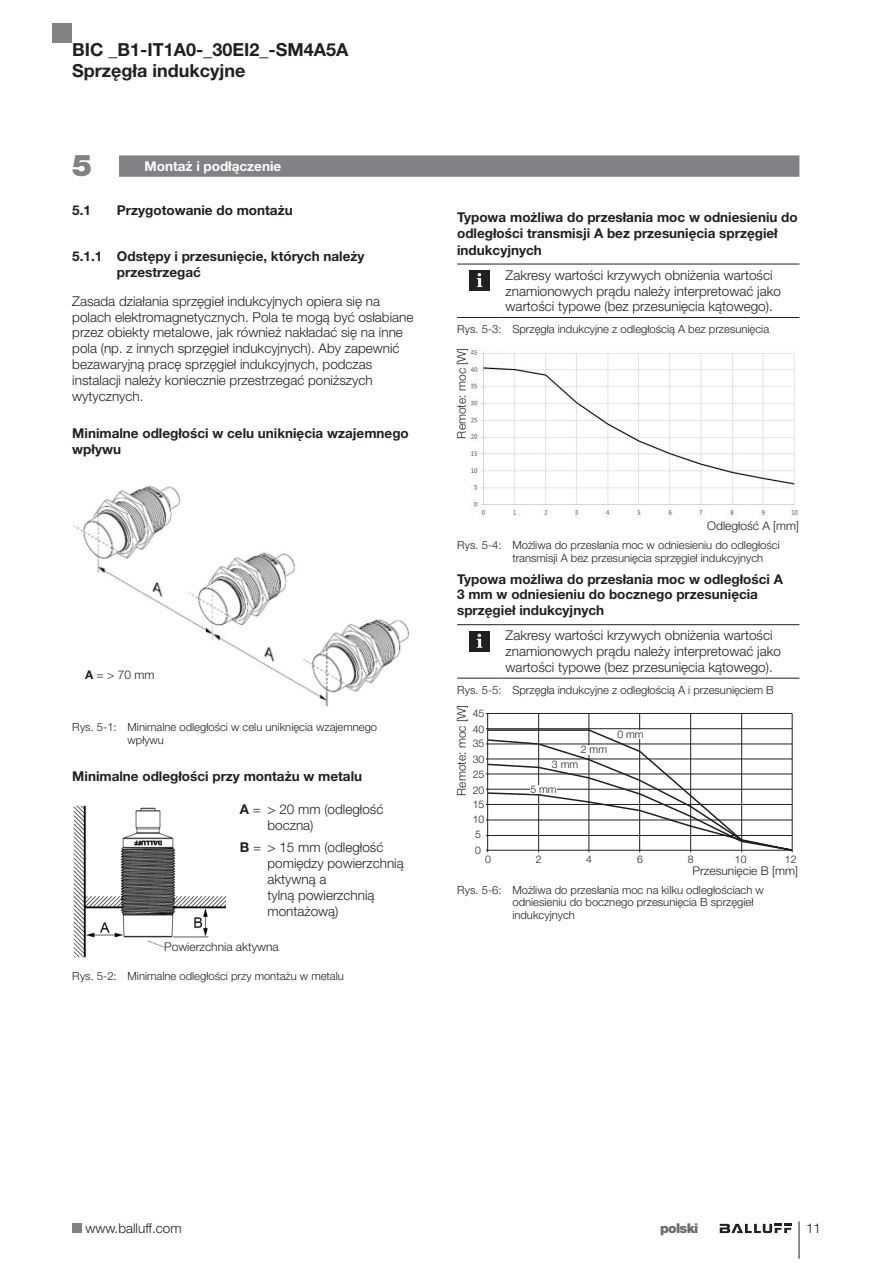
<style>
.page{position:relative;width:893px;height:1263px;background:#fff}
.page>*{position:absolute;margin:0;border:0;box-sizing:border-box;transform-origin:0 0}
.t1{font:900 30px "Helvetica Neue LT Pro";color:#808285}
.t2{font:700 18px/20.2px "Helvetica Neue LT Pro";color:#231f20}
.Text_Hv45_kl_Abstan{font:300 13.5px/15.9px "Helvetica Neue LT Pro";color:#231f20}
.Subline_Hv75_9pt_ne{font:700 13.5px/15.9px "Helvetica Neue LT Pro";color:#231f20}
.Tabelle_Text{font:300 13.5px/15.9px "Helvetica Neue LT Pro";color:#231f20}
.Text_Hv45_9pt{font:300 13.5px/15.9px "Helvetica Neue LT Pro";color:#231f20}
.Überschrift_4{font:700 13.5px/15.9px "Helvetica Neue LT Pro";color:#231f20}
.t3{font:700 13.5px "Helvetica Neue LT Pro";color:#fff}
.t4{font:900 13.5px "Helvetica Neue LT Pro";letter-spacing:-.05em;color:#6c6d70}
.Text_Hv45_9pt-2{font:700 13.5px "Helvetica Neue LT Pro";color:#231f20}
.Legende_HV45_8pt_re{font:300 12px "Helvetica Neue LT Pro";color:#231f20}
.Legende_HV45_8pt{font:300 12px "Helvetica Neue LT Pro";color:#231f20}
.t5{font:300 11.25px/12.8px "Helvetica Neue LT Pro";color:#231f20}
.t6{font:300 10.5px "Helvetica Neue LT Pro";color:#231f20}
.s1{font-weight:700}
.s2{font-weight:300}
</style>
<div class="page">
<div style="left:72px;top:1223px;width:10px;height:10px;background:#808285"></div>
<div style="left:53px;top:23px;width:19px;height:20px;background:#808285"></div>
<hr style="left:799px;top:1221px;width:1px;height:38px;background:#231f20">
<svg style="left:720px;top:1224px;width:72px;height:9px"></svg>
<img style="left:74px;top:486px;width:336px;height:221px">
<img style="left:73px;top:805px;width:152px;height:153px">
<div style="left:164px;top:942px;width:214px;height:12px;background:#fff"></div>
<div style="left:119px;top:155px;width:680px;height:22px;background:#808285"></div>
<hr style="left:457px;top:264px;width:43px;height:1px;background:#231f20">
<hr style="left:500px;top:264px;width:299px;height:1px;background:#231f20">
<hr style="left:457px;top:317px;width:43px;height:1px;background:#231f20">
<hr style="left:500px;top:317px;width:299px;height:1px;background:#231f20">
<div style="left:469px;top:270px;width:20px;height:20px;background:#231f20"></div>
<svg style="left:477px;top:273px;width:5px;height:14px"></svg>
<img style="left:469px;top:350px;width:329px;height:168px">
<svg style="left:490px;top:350px;width:20px;height:1px"></svg>
<hr style="left:457px;top:624px;width:43px;height:1px;background:#231f20">
<hr style="left:500px;top:624px;width:299px;height:1px;background:#231f20">
<hr style="left:457px;top:678px;width:43px;height:1px;background:#231f20">
<hr style="left:500px;top:678px;width:299px;height:1px;background:#231f20">
<div style="left:469px;top:631px;width:20px;height:20px;background:#231f20"></div>
<svg style="left:477px;top:634px;width:5px;height:14px"></svg>
<hr style="left:487px;top:713px;width:1px;height:139px;background:#231f20">
<hr style="left:538px;top:713px;width:1px;height:139px;background:#231f20">
<hr style="left:589px;top:713px;width:1px;height:139px;background:#231f20">
<hr style="left:639px;top:713px;width:1px;height:139px;background:#231f20">
<hr style="left:690px;top:713px;width:1px;height:139px;background:#231f20">
<hr style="left:741px;top:713px;width:1px;height:139px;background:#231f20">
<hr style="left:792px;top:713px;width:1px;height:139px;background:#231f20">
<hr style="left:486px;top:713px;width:306px;height:1px;background:#231f20">
<svg style="left:486px;top:728px;width:307px;height:124px"></svg>
<div style="left:580px;top:745px;width:28px;height:9px;background:#fff"></div>
<div style="left:530px;top:785px;width:27px;height:8px;background:#fff"></div>
<div style="left:616px;top:730px;width:30px;height:9px;background:#fff"></div>
<h2 class="t2" style="left:72px;top:39px;width:278px">BIC _B1-IT1A0-_30EI2_-SM4A5A<br>Sprzęgła indukcyjne</h2>
<p class="t1" style="left:72px;top:148px;width:22px">5</p>
<p class="t3" style="left:145px;top:158px;width:138px">Montaż i podłączenie</p>
<p class="Subline_Hv75_9pt_ne" style="left:72px;top:202px;width:20px">5.1</p>
<p class="Subline_Hv75_9pt_ne" style="left:117px;top:202px;width:177px">Przygotowanie do montażu</p>
<p class="Subline_Hv75_9pt_ne" style="left:117px;top:248px;width:249px;text-indent:-45px">5.1.1 Odstępy i przesunięcie, których należy przestrzegać</p>
<p class="Text_Hv45_kl_Abstan" style="left:72px;top:293px;width:343px">Zasada działania sprzęgieł indukcyjnych opiera się na polach elektromagnetycznych. Pola te mogą być osłabiane przez obiekty metalowe, jak również nakładać się na inne pola (np. z innych sprzęgieł indukcyjnych). Aby zapewnić bezawaryjną pracę sprzęgieł indukcyjnych, podczas instalacji należy koniecznie przestrzegać poniższych wytycznych.</p>
<p class="Überschrift_4" style="left:72px;top:425px;width:338px">Minimalne odległości w celu uniknięcia wzajemnego wpływu</p>
<p class="Legende_HV45_8pt" style="left:85px;top:668px;width:71px"><span class="s1">A</span> = &gt; 70 mm</p>
<p class="t5" style="left:128px;top:721px;width:251px">Minimalne odległości w celu uniknięcia wzajemnego wpływu</p>
<p class="Überschrift_4" style="left:72px;top:768px;width:291px">Minimalne odległości przy montażu w metalu</p>
<p class="t5" style="left:72px;top:721px;width:46px">Rys. 5-1:</p>
<p class="Text_Hv45_9pt-2" style="left:240px;top:801px;width:23px">A <span class="s2">=</span></p>
<p class="Text_Hv45_9pt" style="left:267px;top:801px;width:117px">&gt; 20 mm (odległość boczna)</p>
<p class="Text_Hv45_9pt-2" style="left:240px;top:839px;width:23px">B <span class="s2">=</span></p>
<p class="Text_Hv45_9pt" style="left:267px;top:839px;width:138px">&gt; 15 mm (odległość pomiędzy powierzchnią aktywną a</p>
<p class="Text_Hv45_9pt" style="left:267px;top:887px;width:109px">tylną powierzchnią montażową)</p>
<p class="Legende_HV45_8pt" style="left:164px;top:939px;width:116px">Powierzchnia aktywna</p>
<p class="t5" style="left:72px;top:969px;width:273px">Rys. 5-2: Minimalne odległości przy montażu w metalu</p>
<p class="Subline_Hv75_9pt_ne" style="left:457px;top:208px;width:342px;line-height:16.4px">Typowa możliwa do przesłania moc w odniesieniu do odległości transmisji A bez przesunięcia sprzęgieł indukcyjnych</p>
<p class="Tabelle_Text" style="left:506px;top:267px;width:277px">Zakresy wartości krzywych obniżenia wartości znamionowych prądu należy interpretować jako wartości typowe (bez przesunięcia kątowego).</p>
<p class="t5" style="left:457px;top:322px;width:314px">Rys. 5-3: Sprzęgła indukcyjne z odległością A bez przesunięcia</p>
<p class="Legende_HV45_8pt_re" style="left:454px;top:438px;width:92px;rotate:-90deg">Remote: moc [W]</p>
<p class="Legende_HV45_8pt_re" style="left:707px;top:518px;width:93px">Odległość A [mm]</p>
<p class="t5" style="left:512px;top:538px;width:269px">Możliwa do przesłania moc w odniesieniu do odległości transmisji A bez przesunięcia sprzęgieł indukcyjnych</p>
<p class="Subline_Hv75_9pt_ne" style="left:457px;top:570px;width:327px">Typowa możliwa do przesłania moc w odległości A<br>3 mm w odniesieniu do bocznego przesunięcia sprzęgieł indukcyjnych</p>
<p class="Tabelle_Text" style="left:506px;top:627px;width:277px">Zakresy wartości krzywych obniżenia wartości znamionowych prądu należy interpretować jako wartości typowe (bez przesunięcia kątowego).</p>
<p class="t5" style="left:457px;top:683px;width:318px">Rys. 5-5: Sprzęgła indukcyjne z odległością A i przesunięciem B</p>
<p class="t5" style="left:457px;top:538px;width:46px">Rys. 5-4:</p>
<p class="Legende_HV45_8pt_re" style="left:454px;top:796px;width:92px;rotate:-90deg">Remote: moc [W]</p>
<p class="t6" style="left:473px;top:707px;width:13px">45</p>
<p class="t6" style="left:473px;top:722px;width:13px">40</p>
<p class="t6" style="left:473px;top:737px;width:13px">35</p>
<p class="t6" style="left:473px;top:753px;width:13px">30</p>
<p class="t6" style="left:473px;top:768px;width:13px">25</p>
<p class="t6" style="left:473px;top:783px;width:13px">20</p>
<p class="t6" style="left:473px;top:798px;width:13px">15</p>
<p class="t6" style="left:473px;top:813px;width:13px">10</p>
<p class="t6" style="left:475px;top:828px;width:7px">5</p>
<p class="t6" style="left:581px;top:743px;width:28px">2 mm</p>
<p class="t6" style="left:552px;top:757px;width:28px">3 mm</p>
<p class="t6" style="left:530px;top:782px;width:28px">5 mm</p>
<p class="t6" style="left:617px;top:728px;width:28px">0 mm</p>
<p class="t6" style="left:475px;top:843px;width:7px">0</p>
<p class="t6" style="left:485px;top:852px;width:7px">0</p>
<p class="t6" style="left:536px;top:852px;width:7px">2</p>
<p class="t6" style="left:586px;top:852px;width:7px">4</p>
<p class="t6" style="left:637px;top:852px;width:7px">6</p>
<p class="t6" style="left:688px;top:852px;width:7px">8</p>
<p class="t6" style="left:735px;top:852px;width:13px">10</p>
<p class="t6" style="left:785px;top:852px;width:13px">12</p>
<p class="t5" style="left:457px;top:883px;width:46px">Rys. 5-6:</p>
<p class="Legende_HV45_8pt_re" style="left:693px;top:863px;width:107px">Przesunięcie B [mm]</p>
<p class="t5" style="left:512px;top:883px;width:253px">Możliwa do przesłania moc na kilku odległościach w odniesieniu do bocznego przesunięcia B sprzęgieł indukcyjnych</p>
<p class="Text_Hv45_kl_Abstan" style="left:85px;top:1220px;width:98px">www.balluff.com</p>
<p class="t4" style="left:660px;top:1220px;width:40px">polski</p>
<p class="Text_Hv45_kl_Abstan" style="left:806px;top:1220px;width:17px">11</p>
</div>
